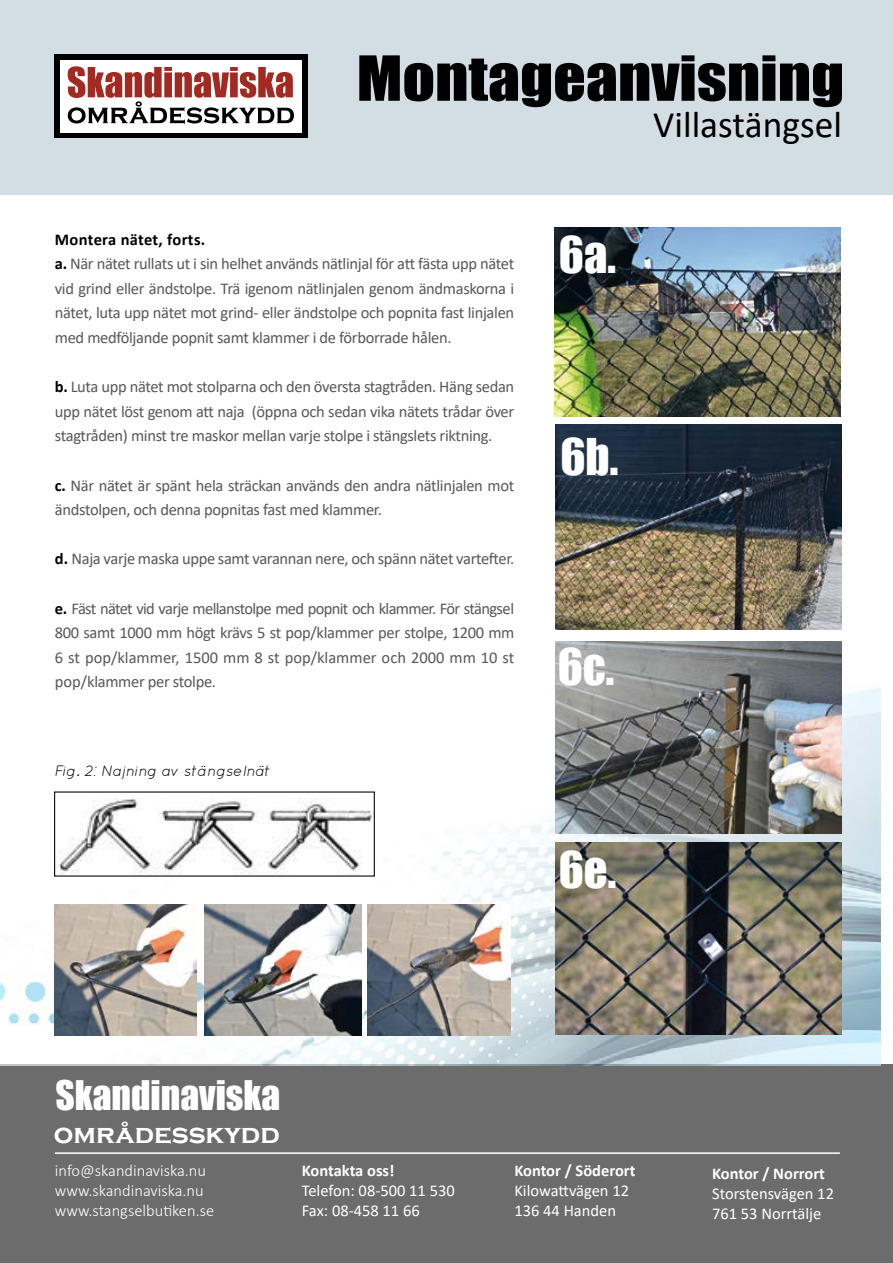
<style>
.page{position:relative;width:893px;height:1263px;background:#fff}
.page>*{position:absolute;margin:0;border:0;box-sizing:border-box;transform-origin:0 0}
.t1{font:46.5px "Impact";color:#fff}
.t2{font:37.5px "Impact";color:#fff}
.t3{font:37.5px "Calibri";color:#000}
.t4{font:700 27.45px "Copperplate Gothic";color:#fff}
.t5{font:16.5px/24.6px "Calibri";letter-spacing:-.02em;color:#58585a}
.t6{font:16.5px/19.8px "Calibri";color:#fff}
.t7{font:300 16.5px/19.8px "Calibri";color:#fff}
.t8{font:700 16.5px "Calibri";color:#fff}
.t9{font:italic 15px "Quicksand";color:#000}
.s1{font-weight:700;color:#000}
</style>
<div class="page">
<div style="left:0;top:1064px;width:893px;height:199px;background:#6c6c6c"></div>
<img style="left:0;top:683px;width:880px;height:382px">
<div style="left:0;top:0;width:893px;height:195px;background:#d3dee4"></div>
<div style="left:54px;top:54px;width:253px;height:84px;background:#000"></div>
<div style="left:60px;top:60px;width:242px;height:72px;background:#fff"></div>
<svg style="left:68px;top:66px;width:226px;height:58px"></svg>
<hr style="left:55px;top:1152px;width:785px;height:2px;background:#fff">
<svg style="left:359px;top:55px;width:483px;height:52px"></svg>
<img style="left:556px;top:641px;width:286px;height:192px">
<img style="left:556px;top:425px;width:286px;height:204px">
<img style="left:555px;top:227px;width:286px;height:190px">
<img style="left:56px;top:793px;width:317px;height:81px">
<img style="left:556px;top:842px;width:286px;height:192px">
<img style="left:54px;top:905px;width:143px;height:130px">
<img style="left:204px;top:905px;width:157px;height:130px">
<img style="left:368px;top:905px;width:142px;height:130px">
<p class="t5" style="left:55px;top:226px;width:461px"><span class="s1">Montera nätet, forts.<br>a.</span> När nätet rullats ut i sin helhet används nätlinjal för att fästa upp nätet vid grind eller ändstolpe. Trä igenom nätlinjalen genom ändmaskorna i nätet, luta upp nätet mot grind- eller ändstolpe och popnita fast linjalen med medföljande popnit samt klammer i de förborrade hålen.</p>
<p class="t5" style="left:55px;top:374px;width:461px;text-align:justify"><span class="s1">b.</span> Luta upp nätet mot stolparna och den översta stagtråden. Häng sedan upp nätet löst genom att naja (öppna och sedan vika nätets trådar över stagtråden) minst tre maskor mellan varje stolpe i stängslets riktning.</p>
<p class="t5" style="left:55px;top:472px;width:461px"><span class="s1">c.</span> När nätet är spänt hela sträckan används den andra nätlinjalen mot ändstolpen, och denna popnitas fast med klammer.</p>
<p class="t5" style="left:55px;top:546px;width:461px"><span class="s1">d.</span> Naja varje maska uppe samt varannan nere, och spänn nätet vartefter.</p>
<p class="t5" style="left:55px;top:595px;width:461px;text-align:justify"><span class="s1">e.</span> Fäst nätet vid varje mellanstolpe med popnit och klammer. För stängsel 800 samt 1000 mm högt krävs 5 st pop/klammer per stolpe, 1200 mm 6 st pop/klammer, 1500 mm 8 st pop/klammer och 2000 mm 10 st pop/klammer per stolpe.</p>
<p class="t9" style="left:54px;top:763px;width:218px">Fig. 2: Najning av stängselnät</p>
<h1 class="t1" style="left:559px;top:218px;width:59px">6a.</h1>
<h2 class="t3" style="left:653px;top:98px;width:190px">Villastängsel</h2>
<h1 class="t1" style="left:560px;top:421px;width:59px">6b.</h1>
<h1 class="t1" style="left:558px;top:631px;width:58px">6c.</h1>
<h1 class="t1" style="left:559px;top:833px;width:59px">6e.</h1>
<h2 class="t2" style="left:55px;top:1066px;width:226px">Skandinaviska</h2>
<h3 class="t4" style="left:54px;top:1119px;width:227px">områdesskydd</h3>
<p class="t7" style="left:55px;top:1161px;width:161px">info@skandinaviska.nu www.skandinaviska.nu www.stangselbutiken.se</p>
<p class="t8" style="left:514px;top:1159px;width:123px">Kontor / Söderort</p>
<p class="t8" style="left:302px;top:1159px;width:94px">Kontakta oss!</p>
<p class="t6" style="left:302px;top:1180px;width:154px">Telefon: 08-500 11 530<br>Fax: 08-458 11 66</p>
<p class="t6" style="left:514px;top:1180px;width:116px">Kilowattvägen 12<br>136 44 Handen</p>
<p class="t8" style="left:712px;top:1162px;width:114px">Kontor / Norrort</p>
<p class="t6" style="left:712px;top:1183px;width:123px">Storstensvägen 12<br>761 53 Norrtälje</p>
</div>
